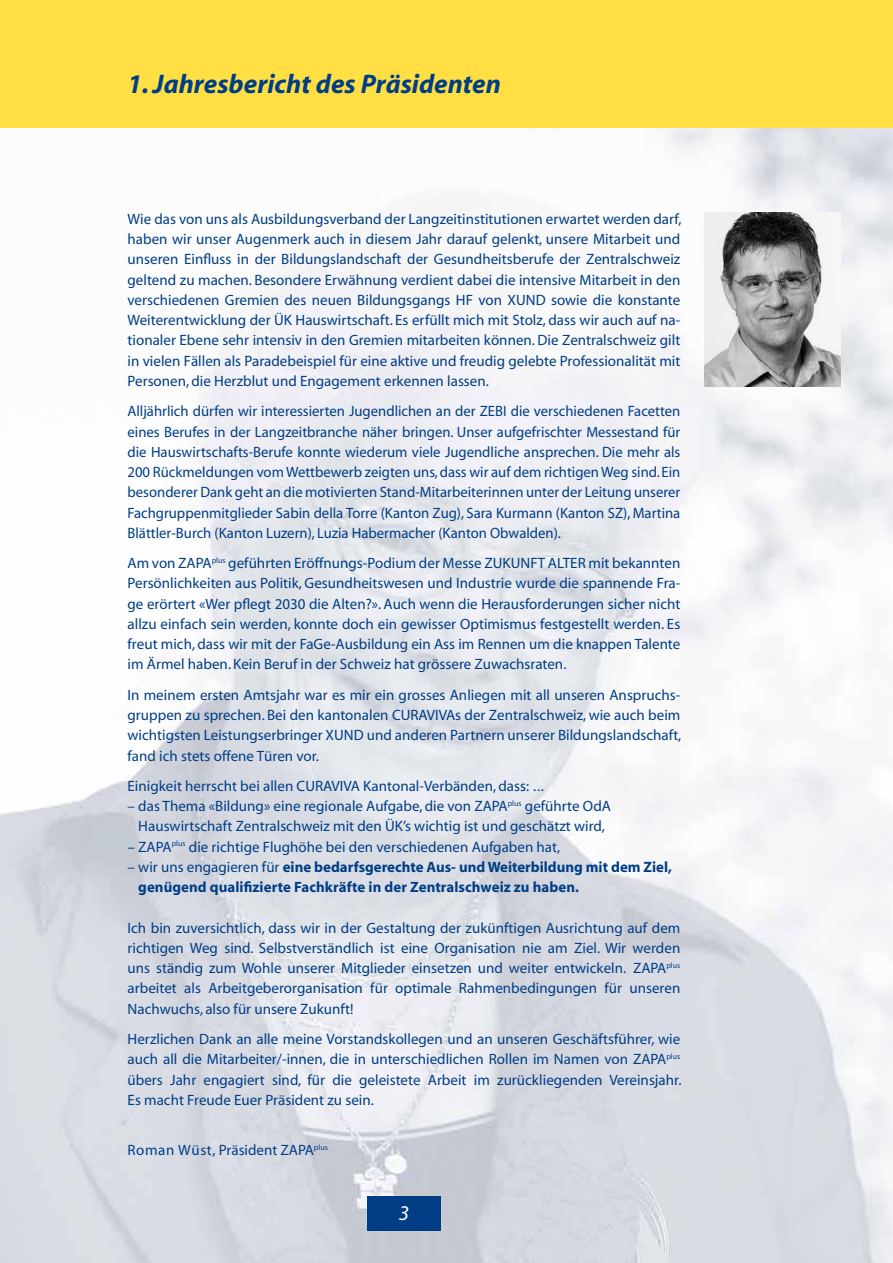
<style>
.page{position:relative;width:893px;height:1263px;background:#fff}
.page>*{position:absolute;margin:0;border:0;box-sizing:border-box;transform-origin:0 0}
.t1{font:italic 700 27px "Myriad";color:#003d85}
.t2{font:italic 21px "Myriad";color:#fff}
.t3{font:15px/20.2px "Myriad";color:#003d85;text-align:justify}
.t4{font:700 15px/20.2px "Myriad";color:#003d85}
.s1{font-weight:400}
</style>
<div class="page">
<img style="left:0;top:128px;width:893px;height:1135px">
<img style="left:704px;top:213px;width:136px;height:174px">
<div style="left:0;top:0;width:893px;height:128px;background:#ffdf44"></div>
<div style="left:367px;top:1196px;width:74px;height:34px;background:#003d85"></div>
<h1 class="t1" style="left:128px;top:70px;width:375px">1. Jahresbericht des Präsidenten</h1>
<p class="t3" style="left:128px;top:209px;width:555px">Wie das von uns als Ausbildungsverband der Langzeitinstitutionen erwartet werden darf, haben wir unser Augenmerk auch in diesem Jahr darauf gelenkt, unsere Mitarbeit und unseren Einfluss in der Bildungslandschaft der Gesundheitsberufe der Zentralschweiz geltend zu machen. Besondere Erwähnung verdient dabei die intensive Mitarbeit in den verschiedenen Gremien des neuen Bildungsgangs HF von XUND sowie die konstante Weiterentwicklung der ÜK Hauswirtschaft. Es erfüllt mich mit Stolz, dass wir auch auf na&shy;tionaler Ebene sehr intensiv in den Gremien mitarbeiten können. Die Zentralschweiz gilt in vielen Fällen als Paradebeispiel für eine aktive und freudig gelebte Professionalität mit Personen, die Herzblut und Engagement erkennen lassen.</p>
<p class="t3" style="left:128px;top:402px;width:554px">Alljährlich dürfen wir interessierten Jugendlichen an der ZEBI die verschiedenen Facetten eines Berufes in der Langzeitbranche näher bringen. Unser aufgefrischter Messestand für die Hauswirtschafts-Berufe konnte wiederum viele Jugendliche ansprechen. Die mehr als 200 Rückmeldungen vom Wettbewerb zeigten uns, dass wir auf dem richtigen Weg sind. Ein besonderer Dank geht an die motivierten Stand-Mitarbeiterinnen unter der Leitung unserer Fachgruppenmitglieder Sabin della Torre (Kanton Zug), Sara Kurmann (Kanton SZ), Martina Blättler-Burch (Kanton Luzern), Luzia Habermacher (Kanton Obwalden).</p>
<p class="t3" style="left:128px;top:554px;width:554px">Am von ZAPA<sup>plus</sup> geführten Eröffnungs-Podium der Messe ZUKUNFT ALTER mit bekannten Persönlichkeiten aus Politik, Gesundheitswesen und Industrie wurde die spannende Fra&shy;ge erörtert «Wer pflegt 2030 die Alten?». Auch wenn die Herausforderungen sicher nicht allzu einfach sein werden, konnte doch ein gewisser Optimismus festgestellt werden. Es freut mich, dass wir mit der FaGe-Ausbildung ein Ass im Rennen um die knappen Talente im Ärmel haben. Kein Beruf in der Schweiz hat grössere Zuwachsraten.</p>
<p class="t3" style="left:128px;top:685px;width:555px">In meinem ersten Amtsjahr war es mir ein grosses Anliegen mit all unseren Anspruchs&shy;gruppen zu sprechen. Bei den kantonalen CURAVIVAs der Zentralschweiz, wie auch beim wichtigsten Leistungserbringer XUND und anderen Partnern unserer Bildungslandschaft, fand ich stets offene Türen vor.</p>
<p class="t3" style="left:128px;top:776px;width:418px">Einigkeit herrscht bei allen CURAVIVA Kantonal-Verbänden, dass: ...</p>
<p class="t3" style="left:128px;top:797px;width:485px;text-align:center">– das Thema «Bildung» eine regionale Aufgabe, die von ZAPA<sup>plus</sup> geführte OdA<br>Hauswirtschaft Zentralschweiz mit den ÜK’s wichtig ist und geschätzt wird,</p>
<p class="t3" style="left:128px;top:837px;width:434px">– ZAPA<sup>plus</sup> die richtige Flughöhe bei den verschiedenen Aufgaben hat,</p>
<p class="t4" style="left:138px;top:857px;width:535px;text-indent:-11px"><span class="s1">– wir uns engagieren für</span> eine bedarfsgerechte Aus- und Weiterbildung mit dem Ziel, genügend qualifizierte Fachkräfte in der Zentralschweiz zu haben.</p>
<p class="t3" style="left:128px;top:918px;width:554px">Ich bin zuversichtlich, dass wir in der Gestaltung der zukünftigen Ausrichtung auf dem richtigen Weg sind. Selbstverständlich ist eine Organisation nie am Ziel. Wir werden uns ständig zum Wohle unserer Mitglieder einsetzen und weiter entwickeln. ZAPA<sup>plus </sup>arbeitet als Arbeitgeberorganisation für optimale Rahmenbedingungen für unseren Nachwuchs, also für unsere Zukunft!</p>
<p class="t3" style="left:128px;top:1029px;width:555px">Herzlichen Dank an alle meine Vorstandskollegen und an unseren Geschäftsführer, wie auch all die Mitarbeiter/-innen, die in unterschiedlichen Rollen im Namen von ZAPA<sup>plus </sup>übers Jahr engagiert sind, für die geleistete Arbeit im zurückliegenden Vereinsjahr.<br>Es macht Freude Euer Präsident zu sein.</p>
<p class="t3" style="left:128px;top:1141px;width:202px">Roman Wüst, Präsident ZAPA<sup>plus</sup></p>
<h2 class="t2" style="left:399px;top:1203px;width:12px">3</h2>
</div>
